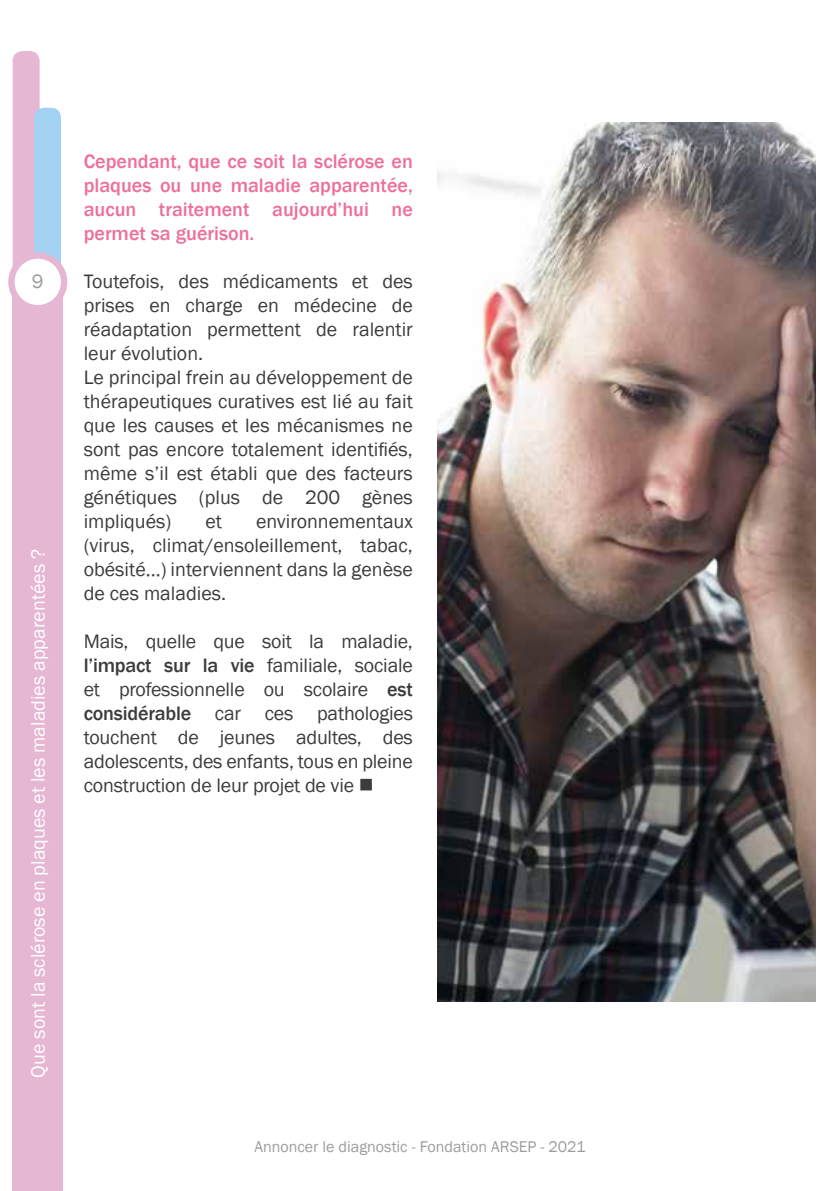
<style>
.page{position:relative;width:840px;height:1191px;background:#fff}
.page>*{position:absolute;margin:0;border:0;box-sizing:border-box;transform-origin:0 0}
.t1{font:20px/24px "Franklin Gothic";color:#3c3c3b;text-align:justify}
.t2{font:500 20px/24px "Franklin Gothic";color:#ed709c;text-align:justify}
.t3{font:20px "Franklin Gothic";color:#fff}
.t4{font:20px "Franklin Gothic";color:#9d9d9c}
.t5{font:16px "Franklin Gothic";color:#9d9d9c}
.s1{font-weight:500}
</style>
<div class="page">
<div style="left:13px;top:51px;width:27px;height:300px;background:#e6b7d2;border-radius:10px"></div>
<div style="left:34px;top:108px;width:27px;height:208px;background:#a2d1f2;border-radius:10px"></div>
<div style="left:13px;top:274px;width:50px;height:917px;background:#e6b7d2"></div>
<div style="left:11px;top:255px;width:53px;height:53px;background:#fff;border-radius:50%"></div>
<div style="left:8px;top:252px;width:59px;height:59px;border:6px solid #e6b7d2;border-radius:50%"></div>
<img style="left:437px;top:122px;width:377px;height:879px">
<p class="t4" style="left:32px;top:269px;width:13px">9</p>
<p class="t3" style="left:26px;top:1077px;width:530px;rotate:-90deg">Que sont la sclérose en plaques et les maladies apparentées ?</p>
<p class="t2" style="left:84px;top:150px;width:330px">Cependant, que ce soit la sclérose en plaques ou une maladie apparentée, aucun traitement aujourd’hui ne permet sa guérison.</p>
<p class="t1" style="left:84px;top:270px;width:330px;text-align:left">Toutefois, des médicaments et des prises en charge en médecine de réadaptation permettent de ralentir leur évolution.<br>Le principal frein au développement de thérapeutiques curatives est lié au fait que les causes et les mécanismes ne sont pas encore totalement identifiés, même s’il est établi que des facteurs génétiques (plus de 200 gènes impliqués)</p>
<p class="t1" style="left:84px;top:510px;width:330px;text-indent:172px">environnementaux (virus, climat/ensoleillement, tabac, obésité…) interviennent dans la genèse de ces maladies.</p>
<p class="t1" style="left:84px;top:630px;width:330px">Mais, quelle que soit la maladie, <span class="s1">l’impact sur la vie</span> familiale, sociale et professionnelle ou scolaire <span class="s1">est considérable</span> car ces pathologies touchent de jeunes adultes, des adolescents, des enfants, tous en pleine construction de leur projet de vie ■</p>
<p class="t1" style="left:205px;top:510px;width:18px">et</p>
<p class="t5" style="left:254px;top:1137px;width:332px">Annoncer le diagnostic - Fondation ARSEP - 2021</p>
</div>
